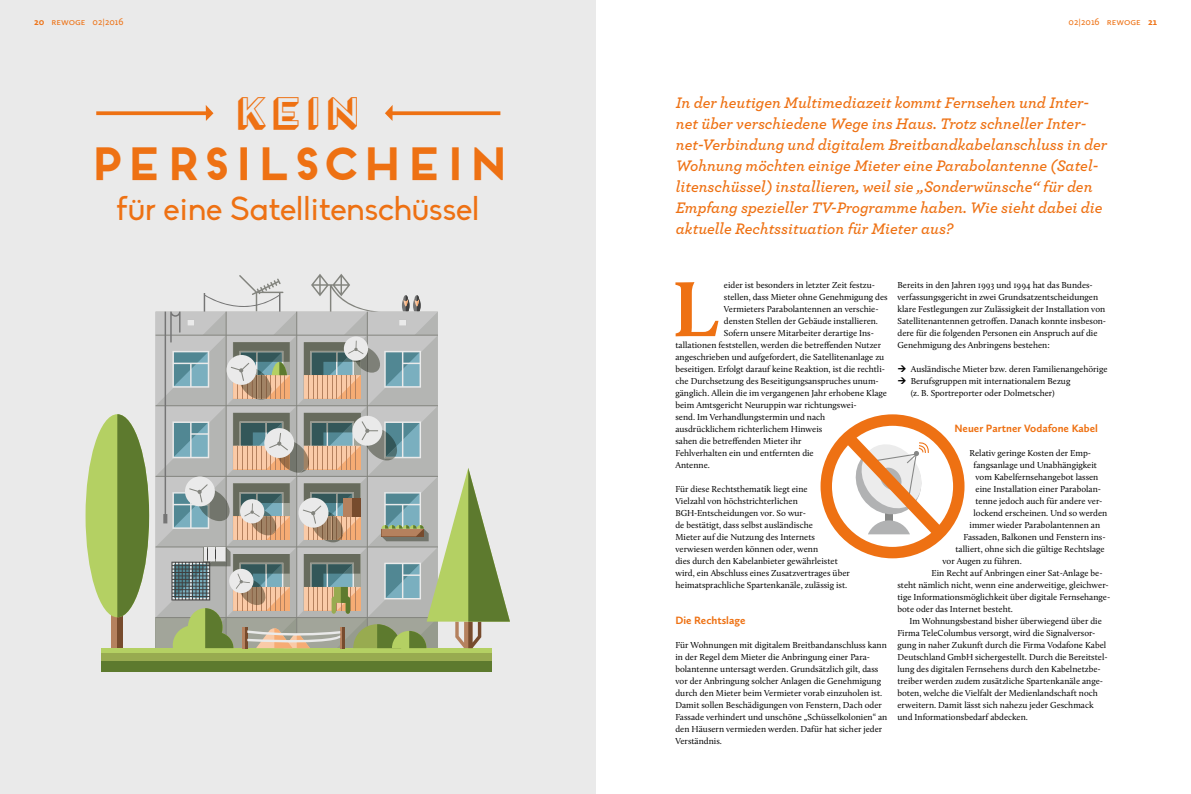
<style>
.page{position:relative;width:1191px;height:794px;background:#fff}
.page>*{position:absolute;margin:0;border:0;box-sizing:border-box;transform-origin:0 0}
.t1{font:700 80.5px "Calluna";color:#ee7113}
.t2{font:700 43.6px "Frontage";letter-spacing:-.075em;color:#ee7113}
.t3{font:38.4px "Frontage 3 D";color:#ee7113}
.t4{font:32.8px "Biko";color:#ee7113}
.t5{font:italic 600 16px/21px "Archer";color:#ee7113}
.t6{font:700 11px "Calluna Sans";letter-spacing:-.015em;color:#ee7113}
.t7{font:10px "Calluna Sans";color:#ee7113}
.t8{font:9px/12px "Calluna";color:#000}
.s1{font-weight:700}
</style>
<div class="page">
<div style="left:0;top:0;width:595px;height:794px;background:#eaeaea"></div>
<svg style="left:392px;top:111px;width:108px;height:4px"></svg>
<svg style="left:96px;top:111px;width:110px;height:4px"></svg>
<svg style="left:385px;top:105px;width:7px;height:16px"></svg>
<svg style="left:206px;top:105px;width:7px;height:16px"></svg>
<div style="left:820px;top:414px;width:144px;height:144px;border:11px solid #ee7113;border-radius:50%"></div>
<svg style="left:833px;top:423px;width:124px;height:129px"></svg>
<div style="left:102px;top:648px;width:390px;height:24px;background:#5d7a2e"></div>
<div style="left:102px;top:648px;width:390px;height:12px;background:#98ab50"></div>
<hr style="left:102px;top:648px;width:390px;height:4px;background:#b4d063">
<div style="left:112px;top:610px;width:11px;height:38px;background:#b5815e"></div>
<div style="left:117px;top:610px;width:6px;height:38px;background:#774b2d"></div>
<div style="left:86px;top:414px;width:63px;height:203px;background:#b4d063;border-radius:50%"></div>
<svg style="left:117px;top:414px;width:32px;height:203px"></svg>
<svg style="left:155px;top:274px;width:355px;height:374px"></svg>
<p class="t7" style="left:34px;top:15px;width:91px"><span class="s1">20</span> Rewoge 02|2016</p>
<p class="t7" style="left:1068px;top:15px;width:90px">02|2016 Rewoge <span class="s1">21</span></p>
<h3 class="t3" style="left:232px;top:87px;width:133px">Kein</h3>
<h2 class="t2" style="left:85px;top:136px;width:427px">PERSILSCHEIN</h2>
<h3 class="t4" style="left:116px;top:190px;width:364px">für eine Satellitenschüssel</h3>
<p class="t5" style="left:676px;top:91px;width:433px">In der heutigen Multimediazeit kommt Fernsehen und Inter&shy;net über verschiedene Wege ins Haus. Trotz schneller Inter&shy;net-Verbindung und digitalem Breitbandkabelanschluss in der Wohnung möchten einige Mieter eine Parabolantenne (Satel&shy;litenschüssel) installieren, weil sie „Sonderwünsche“ für den Empfang spezieller TV-Programme haben. Wie sieht dabei die aktuelle Rechtssituation für Mieter aus?</p>
<h1 class="t1" style="left:672px;top:259px;width:48px">L</h1>
<p class="t8" style="left:724px;top:279px;width:153px">eider ist besonders in letzter Zeit festzu-</p>
<p class="t8" style="left:724px;top:291px;width:165px">stellen, dass Mieter ohne Genehmigung des</p>
<p class="t8" style="left:724px;top:303px;width:156px">Vermieters Parabolantennen an verschie-</p>
<p class="t8" style="left:724px;top:315px;width:156px">densten Stellen der Gebäude installieren.</p>
<p class="t8" style="left:724px;top:327px;width:152px">Sofern unsere Mitarbeiter derartige Ins-</p>
<p class="t8" style="left:675px;top:339px;width:207px">tallationen feststellen, werden die betreffenden Nutzer</p>
<p class="t8" style="left:675px;top:351px;width:210px">angeschrieben und aufgefordert, die Satellitenanlage zu</p>
<p class="t8" style="left:675px;top:363px;width:211px">beseitigen. Erfolgt darauf keine Reaktion, ist die rechtli-</p>
<p class="t8" style="left:675px;top:375px;width:205px">che Durchsetzung des Beseitigungsanspruches unum-</p>
<p class="t8" style="left:675px;top:387px;width:213px">gänglich. Allein die im vergangenen Jahr erhobene Klage</p>
<p class="t8" style="left:675px;top:399px;width:183px">beim Amtsgericht Neuruppin war richtungswei-</p>
<p class="t8" style="left:675px;top:411px;width:151px">send. Im Verhandlungstermin und nach</p>
<p class="t8" style="left:675px;top:423px;width:148px">ausdrücklichem richterlichem Hinweis</p>
<p class="t8" style="left:675px;top:435px;width:127px">sahen die betreffenden Mieter ihr</p>
<p class="t8" style="left:675px;top:447px;width:140px">Fehlverhalten ein und entfernten die</p>
<p class="t8" style="left:675px;top:459px;width:36px">Antenne.</p>
<p class="t8" style="left:675px;top:483px;width:176px">Für diese Rechtsthematik liegt eine<br>Vielzahl von höchstrichterlichen BGH-Entscheidungen vor. So wur-<br>de bestätigt, dass selbst ausländische<br>Mieter auf die Nutzung des Internets verwiesen werden können oder, wenn<br>dies durch den Kabelanbieter gewährleistet wird, ein Abschluss eines Zusatzvertrages über heimatsprachliche Spartenkanäle, zulässig ist.</p>
<p class="t6" style="left:675px;top:614px;width:72px">Die Rechtslage</p>
<p class="t8" style="left:675px;top:639px;width:213px">Für Wohnungen mit digitalem Breitbandanschluss kann in der Regel dem Mieter die Anbringung einer Para&shy;bolantenne untersagt werden. Grundsätzlich gilt, dass vor der Anbringung solcher Anlagen die Genehmigung durch den Mieter beim Vermieter vorab einzuholen ist.<br>Damit sollen Beschädigungen von Fenstern, Dach oder Fassade verhindert und unschöne „Schüsselkolonien“ an den Häusern vermieden werden. Dafür hat sicher jeder Verständnis.</p>
<p class="t8" style="left:897px;top:279px;width:210px">Bereits in den Jahren 1993 und 1994 hat das Bundes&shy;verfassungsgericht in zwei Grundsatzentscheidungen klare Festlegungen zur Zulässigkeit der Installation von Satellitenantennen getroffen. Danach konnte insbeson&shy;dere für die folgenden Personen ein Anspruch auf die Genehmigung des Anbringens bestehen:</p>
<p class="t8" style="left:910px;top:363px;width:198px">Ausländische Mieter bzw. deren Familienangehörige<br>Berufsgruppen mit internationalem Bezug<br>(z. B. Sportreporter oder Dolmetscher)</p>
<p class="t6" style="left:954px;top:422px;width:145px">Neuer Partner Vodafone Kabel</p>
<p class="t8" style="left:969px;top:447px;width:123px">Relativ geringe Kosten der Emp-</p>
<p class="t8" style="left:973px;top:459px;width:125px">fangsanlage und Unabhängigkeit</p>
<p class="t8" style="left:975px;top:471px;width:124px">vom Kabelfernsehangebot lassen</p>
<p class="t8" style="left:975px;top:483px;width:127px">eine Installation einer Parabolan-</p>
<p class="t8" style="left:975px;top:495px;width:128px">tenne jedoch auch für andere ver-</p>
<p class="t8" style="left:973px;top:507px;width:135px">lockend erscheinen. Und so werden</p>
<p class="t8" style="left:969px;top:519px;width:132px">immer wieder Parabolantennen an</p>
<p class="t8" style="left:963px;top:531px;width:144px">Fassaden, Balkonen und Fenstern ins-</p>
<p class="t8" style="left:955px;top:543px;width:151px">talliert, ohne sich die gültige Rechtslage</p>
<p class="t8" style="left:942px;top:555px;width:81px">vor Augen zu führen.</p>
<p class="t8" style="left:931px;top:567px;width:173px">Ein Recht auf Anbringen einer Sat-Anlage be-</p>
<p class="t8" style="left:897px;top:579px;width:213px">steht nämlich nicht, wenn eine anderweitige, gleichwer-</p>
<p class="t8" style="left:897px;top:591px;width:214px">tige Informationsmöglichkeit über digitale Fernsehange-</p>
<p class="t8" style="left:897px;top:603px;width:117px">bote oder das Internet besteht.</p>
<p class="t8" style="left:909px;top:615px;width:194px">Im Wohnungsbestand bisher überwiegend über die</p>
<p class="t8" style="left:897px;top:627px;width:199px">Firma TeleColumbus versorgt, wird die Signalversor-</p>
<p class="t8" style="left:897px;top:639px;width:210px">gung in naher Zukunft durch die Firma Vodafone Kabel</p>
<p class="t8" style="left:897px;top:651px;width:212px">Deutschland GmbH sichergestellt. Durch die Bereitstel-</p>
<p class="t8" style="left:897px;top:663px;width:205px">lung des digitalen Fernsehens durch den Kabelnetzbe-</p>
<p class="t8" style="left:897px;top:675px;width:207px">treiber werden zudem zusätzliche Spartenkanäle ange-</p>
<p class="t8" style="left:897px;top:687px;width:202px">boten, welche die Vielfalt der Medienlandschaft noch</p>
<p class="t8" style="left:897px;top:699px;width:198px">erweitern. Damit lässt sich nahezu jeder Geschmack</p>
<p class="t8" style="left:897px;top:711px;width:132px">und Informationsbedarf abdecken.</p>
</div>
